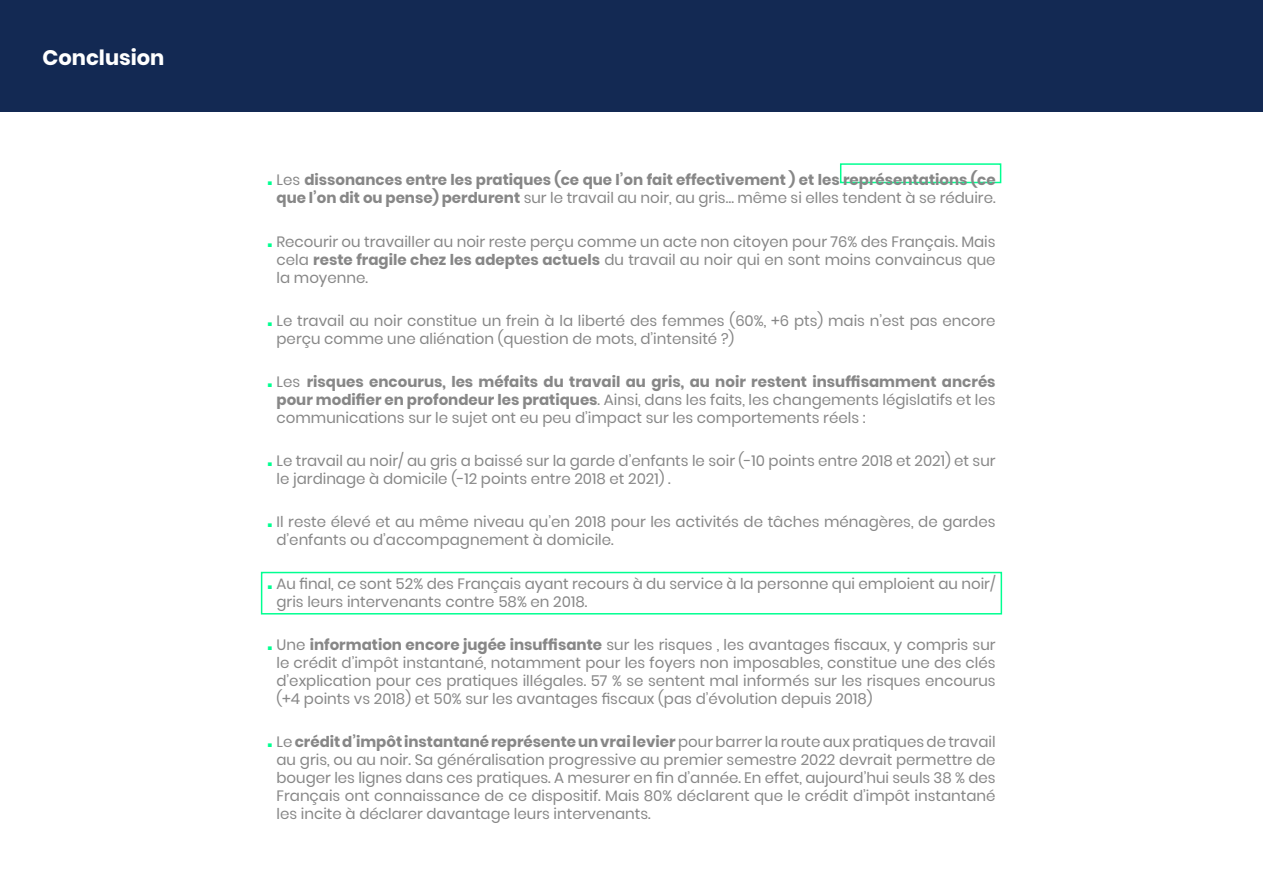
<style>
.page{position:relative;width:1263px;height:893px;background:#fff}
.page>*{position:absolute;margin:0;border:0;box-sizing:border-box;transform-origin:0 0}
.t1{font:700 21px "Poppins";color:#fff}
.t2{font:15px/18px "Poppins";color:#878787;text-align:justify}
.t3{font:700 15px/18px "Poppins";color:#878787;text-align:right}
.s1{font-size:21px;color:#00ff91}
.s2{font-weight:400}
.s3{font-weight:700;font-size:21px;color:#00ff91}
.s4{font-weight:700}
</style>
<div class="page">
<div style="left:261px;top:572px;width:741px;height:42px;border:2px solid #00ff91"></div>
<div style="left:840px;top:163px;width:161px;height:20px;border:2px solid #00ff91"></div>
<div style="left:0;top:0;width:1263px;height:112px;background:#132953"></div>
<h1 class="t1" style="left:43px;top:45px;width:123px">Conclusion</h1>
<p class="t3" style="left:267px;top:171px;width:730px"><span class="s1">.</span> <span class="s2">Les</span> dissonances entre les pratiques (ce que l’on fait effectivement ) et les représentations (ce que l’on dit ou pense) perdurent <span class="s2">sur le travail au noir, au gris… même si elles tendent à se réduire.</span></p>
<p class="t2" style="left:276px;top:232px;width:721px;text-indent:-9px"><span class="s3">.</span> Recourir ou travailler au noir reste perçu comme un acte non citoyen pour 76% des Français. Mais cela <span class="s4">reste fragile chez les adeptes actuels</span> du travail au noir qui en sont moins convaincus que la moyenne.</p>
<p class="t2" style="left:276px;top:312px;width:721px;text-indent:-9px"><span class="s3">.</span> Le travail au noir constitue un frein à la liberté des femmes (60%, +6 pts) mais n’est pas encore perçu comme une aliénation (question de mots, d’intensité ?)</p>
<p class="t2" style="left:276px;top:373px;width:720px;text-indent:-9px"><span class="s3">.</span> Les <span class="s4">risques encourus, les méfaits du travail au gris, au noir restent insuffisamment ancrés pour modifier en profondeur les pratiques</span>. Ainsi, dans les faits, les changements législatifs et les communications sur le sujet ont eu peu d’impact sur les comportements réels :</p>
<p class="t2" style="left:276px;top:452px;width:721px;text-indent:-9px"><span class="s3">.</span> Le travail au noir/ au gris a baissé sur la garde d’enfants le soir (-10 points entre 2018 et 2021) et sur le jardinage à domicile (-12 points entre 2018 et 2021) .</p>
<p class="t2" style="left:276px;top:513px;width:720px;text-indent:-9px"><span class="s3">.</span> Il reste élevé et au même niveau qu’en 2018 pour les activités de tâches ménagères, de gardes d’enfants ou d’accompagnement à domicile.</p>
<p class="t2" style="left:276px;top:574px;width:720px;text-indent:-9px"><span class="s3">.</span> Au final, ce sont 52% des Français ayant recours à du service à la personne qui emploient au noir/ gris leurs intervenants contre 58% en 2018.</p>
<p class="t2" style="left:276px;top:636px;width:720px;text-indent:-9px"><span class="s3">.</span> Une <span class="s4">information encore jugée insuffisante</span> sur les risques , les avantages fiscaux, y compris sur le crédit d’impôt instantané, notamment pour les foyers non imposables, constitue une des clés d’explication pour ces pratiques illégales. 57 % se sentent mal informés sur les risques encourus (+4 points vs 2018) et 50% sur les avantages fiscaux (pas d’évolution depuis 2018)</p>
<p class="t2" style="left:276px;top:733px;width:721px;text-indent:-9px"><span class="s3">.</span> Le <span class="s4">crédit d’impôt instantané représente un vrai levier</span> pour barrer la route aux pratiques de travail au gris, ou au noir. Sa généralisation progressive au premier semestre 2022 devrait permettre de bouger les lignes dans ces pratiques. A mesurer en fin d’année. En effet, aujourd’hui seuls 38 % des Français ont connaissance de ce dispositif. Mais 80% déclarent que le crédit d’impôt instantané les incite à déclarer davantage leurs intervenants.</p>
</div>
